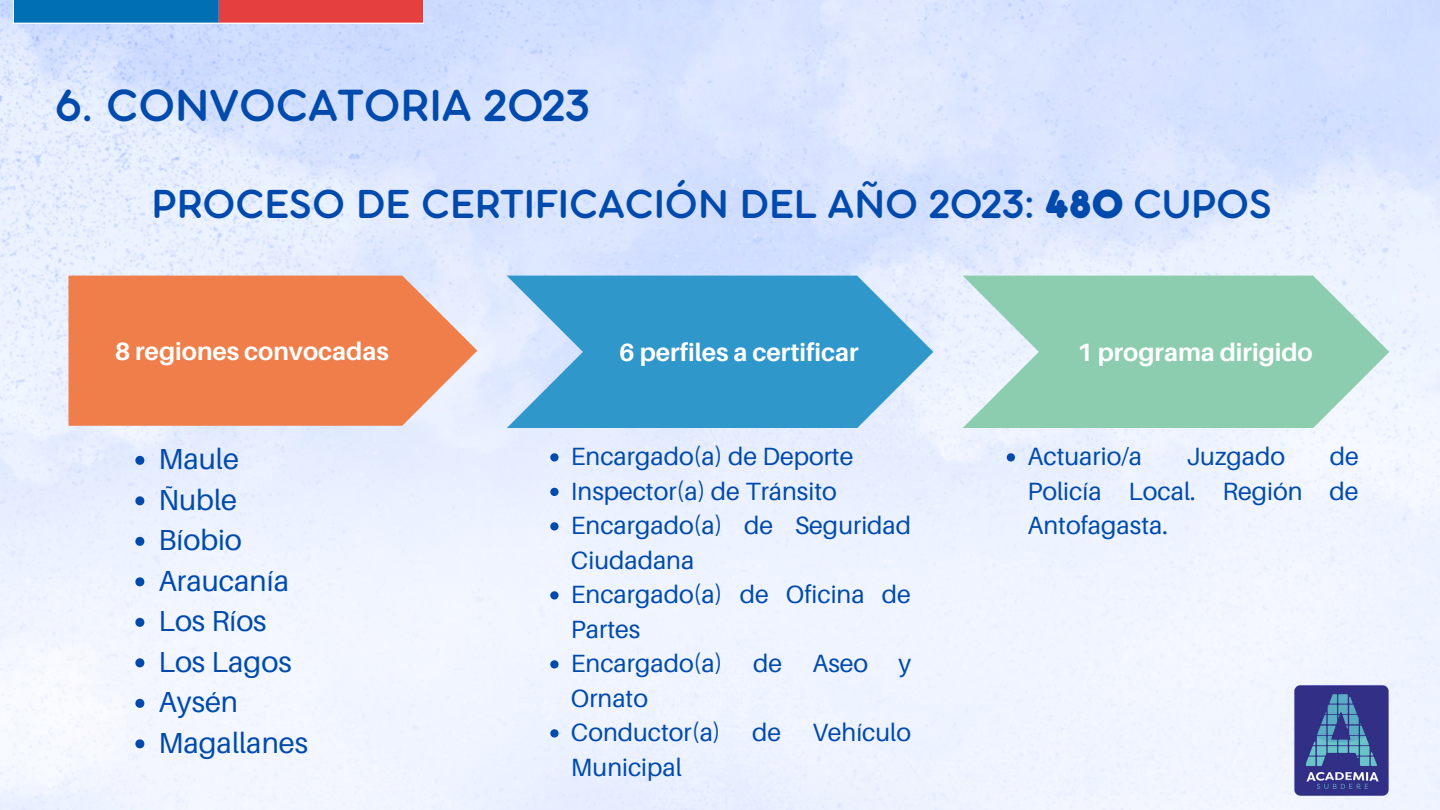
<style>
.page{position:relative;width:1440px;height:810px;background:#fff}
.page>*{position:absolute;margin:0;border:0;box-sizing:border-box;transform-origin:0 0}
.t1{font:48.9px "Aristotelica Pro Tx Dmbld";color:#004aad}
.t2{font:43.9px "Aristotelica Pro Tx Dmbld";color:#004aad}
.t3{font:29px "Aileron";color:#004aad}
.t4{font:25px/34.5px "Aileron";color:#004aad}
.t5{font:700 25px "Aileron";color:#fff}
.s1{font-family:"Aristotelica Pro Tx Ft"}
</style>
<div class="page">
<img style="left:0;top:0;width:1440px;height:810px">
<img style="left:14px;top:0;width:409px;height:23px">
<img style="left:1287px;top:682px;width:111px;height:117px">
<svg style="left:68px;top:276px;width:409px;height:150px;fill:#f07e4a"></svg>
<svg style="left:507px;top:276px;width:426px;height:152px;fill:#3097cb"></svg>
<svg style="left:135px;top:456px;width:9px;height:9px"></svg>
<svg style="left:135px;top:496px;width:9px;height:9px"></svg>
<svg style="left:135px;top:537px;width:9px;height:9px"></svg>
<svg style="left:135px;top:577px;width:9px;height:9px"></svg>
<svg style="left:135px;top:618px;width:9px;height:9px"></svg>
<svg style="left:135px;top:658px;width:9px;height:9px"></svg>
<svg style="left:135px;top:699px;width:9px;height:9px"></svg>
<svg style="left:135px;top:739px;width:9px;height:9px"></svg>
<svg style="left:550px;top:453px;width:9px;height:9px"></svg>
<svg style="left:550px;top:488px;width:9px;height:8px"></svg>
<svg style="left:550px;top:522px;width:9px;height:9px"></svg>
<svg style="left:550px;top:591px;width:9px;height:9px"></svg>
<svg style="left:550px;top:660px;width:9px;height:9px"></svg>
<svg style="left:550px;top:729px;width:9px;height:9px"></svg>
<svg style="left:963px;top:276px;width:426px;height:152px;fill:#8ccdb0"></svg>
<svg style="left:1007px;top:453px;width:8px;height:9px"></svg>
<p class="t1" style="left:56px;top:89px;width:536px">6. CONVOCATORIA 2023</p>
<p class="t2" style="left:152px;top:190px;width:1122px">PROCESO DE CERTIFICACIÓN DEL AÑO 2023: <span class="s1">480</span> CUPOS</p>
<p class="t5" style="left:115px;top:335px;width:276px">8 regiones convocadas</p>
<p class="t5" style="left:619px;top:337px;width:241px">6 perfiles a certificar</p>
<p class="t3" style="left:158px;top:441px;width:82px">Maule</p>
<p class="t3" style="left:158px;top:482px;width:80px">Ñuble</p>
<p class="t3" style="left:158px;top:522px;width:85px">Bíobio</p>
<p class="t3" style="left:158px;top:563px;width:132px">Araucanía</p>
<p class="t3" style="left:158px;top:603px;width:110px">Los Ríos</p>
<p class="t3" style="left:158px;top:644px;width:135px">Los Lagos</p>
<p class="t3" style="left:158px;top:684px;width:81px">Aysén</p>
<p class="t3" style="left:158px;top:725px;width:151px">Magallanes</p>
<p class="t4" style="left:571px;top:439px;width:284px">Encargado(a) de Deporte</p>
<p class="t4" style="left:571px;top:473px;width:267px">Inspector(a) de Tránsito</p>
<p class="t4" style="left:571px;top:508px;width:342px">Encargado(a) de Seguridad<br>Ciudadana</p>
<p class="t4" style="left:571px;top:577px;width:341px">Encargado(a) de Oficina de<br>Partes</p>
<p class="t4" style="left:571px;top:646px;width:342px">Encargado(a) de Aseo y<br>Ornato</p>
<p class="t4" style="left:571px;top:715px;width:151px">Conductor(a)</p>
<p class="t4" style="left:752px;top:715px;width:31px">de</p>
<p class="t4" style="left:812px;top:715px;width:100px">Vehículo</p>
<p class="t4" style="left:571px;top:749px;width:112px">Municipal</p>
<p class="t5" style="left:1077px;top:337px;width:237px">1 programa dirigido</p>
<p class="t4" style="left:1027px;top:439px;width:116px">Actuario/a</p>
<p class="t4" style="left:1187px;top:439px;width:100px">Juzgado</p>
<p class="t4" style="left:1027px;top:439px;width:333px;text-align:justify;text-indent:302px">de Policía Local. Región de Antofagasta.</p>
</div>
